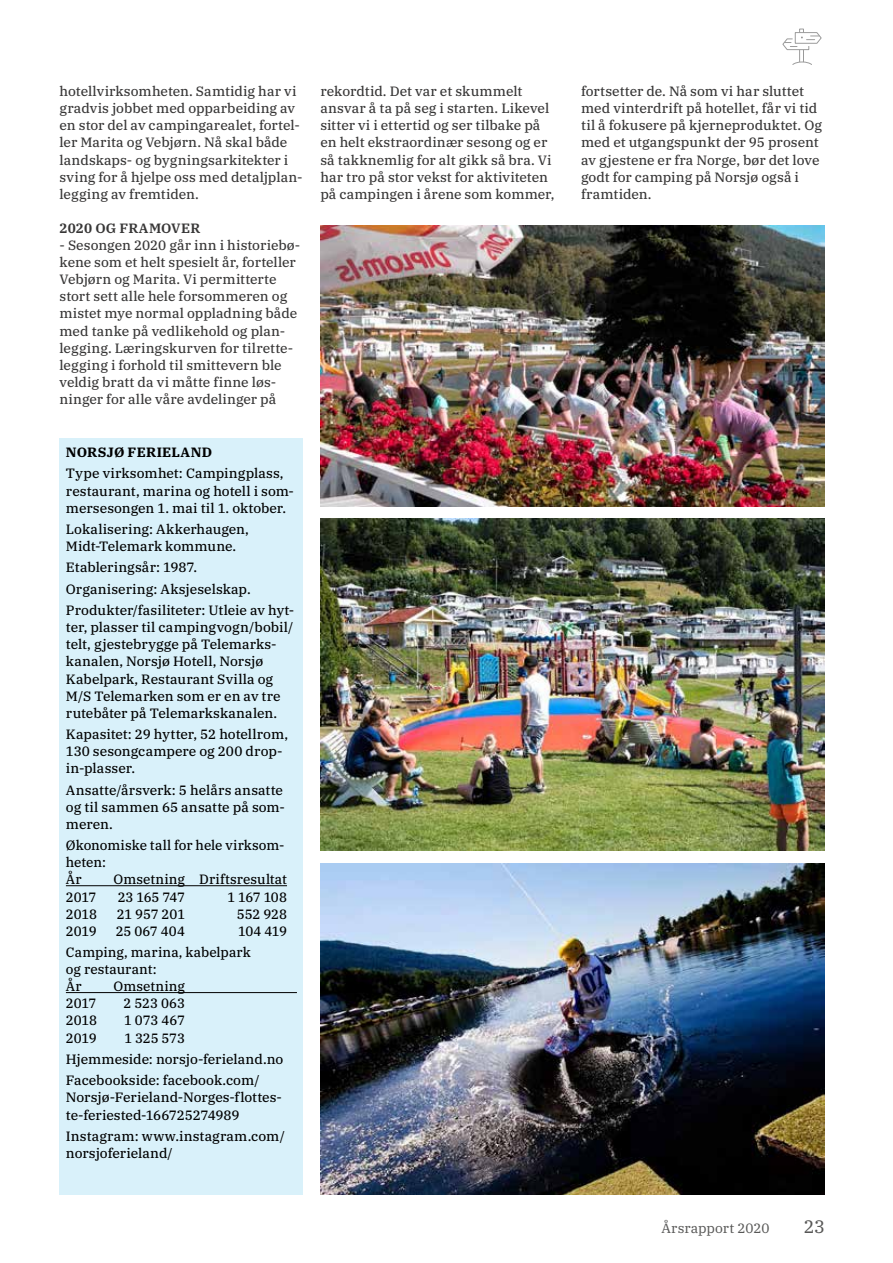
<style>
.page{position:relative;width:893px;height:1263px;background:#fff}
.page>*{position:absolute;margin:0;border:0;box-sizing:border-box;transform-origin:0 0}
.t1{font:18px "IBM Plex Serif";color:#575756}
.t2{font:13.5px/17.1px "IBM Plex Serif Text";color:#373636}
.t3{font:13.5px/17.1px "IBM Plex Serif Text";letter-spacing:-.005em;color:#000}
.t4{font:700 13.5px "IBM Plex Serif";letter-spacing:.02em;color:#000}
.t5{font:13.5px "IBM Plex Serif";letter-spacing:-.005em;color:#575756}
.t6{font:600 13.5px "IBM Plex Serif";letter-spacing:.01em;color:#373636}
</style>
<div class="page">
<svg style="left:782px;top:29px;width:39px;height:36px"></svg>
<div style="left:60px;top:438px;width:243px;height:757px;background:#d9f1fa"></div>
<hr style="left:66px;top:885px;width:221px;height:1px;background:#000">
<hr style="left:66px;top:992px;width:231px;height:1px;background:#000">
<img style="left:320px;top:225px;width:505px;height:281px">
<img style="left:320px;top:519px;width:505px;height:331px">
<img style="left:320px;top:863px;width:505px;height:332px">
<p class="t2" style="left:60px;top:82px;width:244px">hotellvirksomheten. Samtidig har vi gradvis jobbet med opparbeiding av en stor del av campingarealet, fortel&shy;ler Marita og Vebjørn. Nå skal både landskaps- og bygningsarkitekter i sving for å hjelpe oss med detaljplan&shy;legging av fremtiden.</p>
<p class="t6" style="left:60px;top:217px;width:142px">2020 OG FRAMOVER</p>
<p class="t2" style="left:60px;top:236px;width:242px">- Sesongen 2020 går inn i historiebø&shy;kene som et helt spesielt år, forteller Vebjørn og Marita. Vi permitterte stort sett alle hele forsommeren og mistet mye normal oppladning både med tanke på vedlikehold og plan&shy;legging. Læringskurven for tilrette&shy;legging i forhold til smittevern ble veldig bratt da vi måtte finne løs&shy;ninger for alle våre avdelinger på</p>
<p class="t4" style="left:66px;top:441px;width:148px">NORSJØ FERIELAND</p>
<p class="t3" style="left:66px;top:464px;width:230px">Type virksomhet: Campingplass, restaurant, marina og hotell i som&shy;mersesongen 1. mai til 1. oktober.</p>
<p class="t3" style="left:66px;top:519px;width:185px">Lokalisering: Akkerhaugen,<br>Midt-Telemark kommune.</p>
<p class="t3" style="left:66px;top:556px;width:230px;line-height:21.3px">Etableringsår: 1987.<br>Organisering: Aksjeselskap.<br>Produkter/fasiliteter: Utleie av hyt-</p>
<p class="t3" style="left:66px;top:618px;width:229px">ter, plasser til campingvogn/bobil/ telt, gjestebrygge på Telemarks&shy;kanalen, Norsjø Hotell, Norsjø Kabelpark, Restaurant Svilla og M/S Telemarken som er en av tre rutebåter på Telemarkskanalen.</p>
<p class="t3" style="left:66px;top:725px;width:224px">Kapasitet: 29 hytter, 52 hotellrom,<br>130 sesongcampere og 200 drop&shy;in-plasser.</p>
<p class="t3" style="left:66px;top:780px;width:221px">Ansatte/årsverk: 5 helårs ansatte og til sammen 65 ansatte på som&shy;meren.</p>
<p class="t3" style="left:66px;top:836px;width:220px">Økonomiske tall for hele virksom&shy;heten:<br>År</p>
<p class="t3" style="left:113px;top:870px;width:175px">Omsetning Driftsresultat</p>
<p class="t3" style="left:66px;top:887px;width:32px">2017</p>
<p class="t3" style="left:118px;top:887px;width:69px">23 165 747</p>
<p class="t3" style="left:227px;top:887px;width:61px">1 167 108</p>
<p class="t3" style="left:66px;top:904px;width:33px">2018</p>
<p class="t3" style="left:117px;top:904px;width:70px">21 957 201</p>
<p class="t3" style="left:237px;top:904px;width:52px">552 928</p>
<p class="t3" style="left:66px;top:921px;width:32px">2019</p>
<p class="t3" style="left:116px;top:921px;width:71px">25 067 404</p>
<p class="t3" style="left:66px;top:919px;width:223px;line-height:21.3px;text-indent:172px">104 419<br>Camping, marina, kabelpark</p>
<p class="t3" style="left:66px;top:960px;width:92px">og restaurant:<br>År</p>
<p class="t3" style="left:113px;top:977px;width:73px">Omsetning</p>
<p class="t3" style="left:66px;top:994px;width:32px">2017</p>
<p class="t3" style="left:124px;top:994px;width:63px">2 523 063</p>
<p class="t3" style="left:66px;top:1011px;width:33px">2018</p>
<p class="t3" style="left:124px;top:1011px;width:62px">1 073 467</p>
<p class="t3" style="left:66px;top:1028px;width:32px">2019</p>
<p class="t3" style="left:66px;top:1026px;width:219px;line-height:21.3px;text-indent:59px">1 325 573<br>Hjemmeside: norsjo-ferieland.no<br>Facebookside: facebook.com/</p>
<p class="t3" style="left:66px;top:1088px;width:218px">Norsjø-Ferieland-Norges-flottes&shy;te-feriested-166725274989</p>
<p class="t3" style="left:66px;top:1126px;width:220px">Instagram: www.instagram.com/ norsjoferieland/</p>
<p class="t2" style="left:320px;top:82px;width:236px">rekordtid. Det var et skummelt ansvar å ta på seg i starten. Likevel sitter vi i ettertid og ser tilbake på en helt ekstraordinær sesong og er så takknemlig for alt gikk så bra. Vi har tro på stor vekst for aktiviteten på campingen i årene som kommer,</p>
<p class="t2" style="left:581px;top:82px;width:242px">fortsetter de. Nå som vi har sluttet med vinterdrift på hotellet, får vi tid til å fokusere på kjerneproduktet. Og med et utgangspunkt der 95 prosent av gjestene er fra Norge, bør det love godt for camping på Norsjø også i framtiden.</p>
<p class="t5" style="left:661px;top:1218px;width:110px">Årsrapport 2020</p>
<h1 class="t1" style="left:804px;top:1213px;width:23px">23</h1>
</div>
